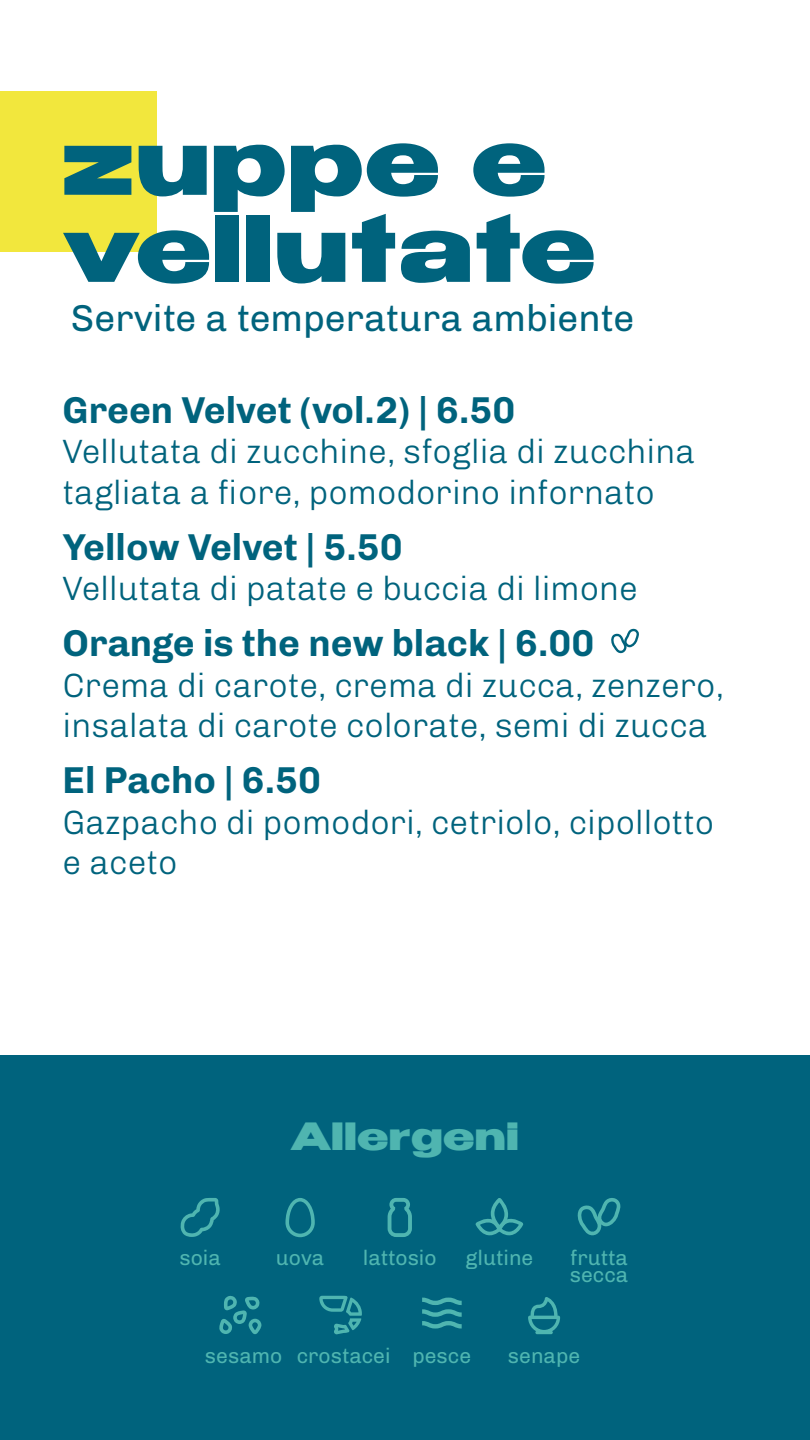
<style>
.page{position:relative;width:810px;height:1440px;background:#fff}
.page>*{position:absolute;margin:0;border:0;box-sizing:border-box;transform-origin:0 0}
.t1{font:800 90px/87px "Benzin";letter-spacing:.04em;color:#00637d}
.t2{font:700 37.5px "Chivo";color:#00637d}
.t3{font:37.5px "Chivo";color:#00637d}
.t4{font:800 37.5px "Benzin";letter-spacing:.04em;color:#4fb5b0}
.t5{font:300 33.75px/40.5px "Chivo";color:#00637d}
.t6{font:21.15px/16.5px "Chivo";color:#4fb5b0}
</style>
<div class="page">
<div style="left:0;top:91px;width:157px;height:161px;background:#f2e73d"></div>
<svg style="left:611px;top:628px;width:28px;height:25px"></svg>
<div style="left:0;top:1055px;width:810px;height:385px;background:#00637d"></div>
<svg style="left:180px;top:1198px;width:40px;height:39px"></svg>
<svg style="left:285px;top:1198px;width:30px;height:39px"></svg>
<svg style="left:388px;top:1198px;width:24px;height:39px"></svg>
<svg style="left:475px;top:1198px;width:48px;height:37px"></svg>
<svg style="left:577px;top:1198px;width:44px;height:37px"></svg>
<svg style="left:219px;top:1296px;width:42px;height:38px"></svg>
<svg style="left:319px;top:1296px;width:43px;height:38px"></svg>
<svg style="left:422px;top:1298px;width:40px;height:31px"></svg>
<hr style="left:535px;top:1331px;width:18px;height:3px;background:#4fb5b0;border-radius:2px">
<svg style="left:528px;top:1297px;width:32px;height:36px"></svg>
<h1 class="t1" style="left:63px;top:115px;width:533px">zuppe e vellutate</h1>
<p class="t3" style="left:71px;top:290px;width:565px">Servite a temperatura ambiente</p>
<p class="t2" style="left:63px;top:380px;width:454px">Green Velvet (vol.2) | 6.50</p>
<p class="t5" style="left:63px;top:429px;width:634px">Vellutata di zucchine, sfoglia di zucchina tagliata a fiore, pomodorino infornato</p>
<p class="t2" style="left:63px;top:517px;width:342px">Yellow Velvet | 5.50</p>
<p class="t5" style="left:63px;top:566px;width:577px">Vellutata di patate e buccia di limone</p>
<p class="t2" style="left:63px;top:614px;width:533px">Orange is the new black | 6.00</p>
<p class="t5" style="left:63px;top:662px;width:663px">Crema di carote, crema di zucca, zenzero, insalata di carote colorate, semi di zucca</p>
<p class="t2" style="left:63px;top:751px;width:260px">El Pacho | 6.50</p>
<p class="t5" style="left:63px;top:800px;width:653px">Gazpacho di pomodori, cetriolo, cipollotto e aceto</p>
<p class="t4" style="left:292px;top:1108px;width:228px">Allergeni</p>
<p class="t6" style="left:179px;top:1249px;width:43px">soia</p>
<p class="t6" style="left:276px;top:1249px;width:50px">uova</p>
<p class="t6" style="left:363px;top:1249px;width:75px">lattosio</p>
<p class="t6" style="left:465px;top:1249px;width:69px">glutine</p>
<p class="t6" style="left:570px;top:1249px;width:60px">frutta secca</p>
<p class="t6" style="left:205px;top:1347px;width:268px">sesamo crostacei pesce</p>
<p class="t6" style="left:508px;top:1347px;width:74px">senape</p>
</div>
